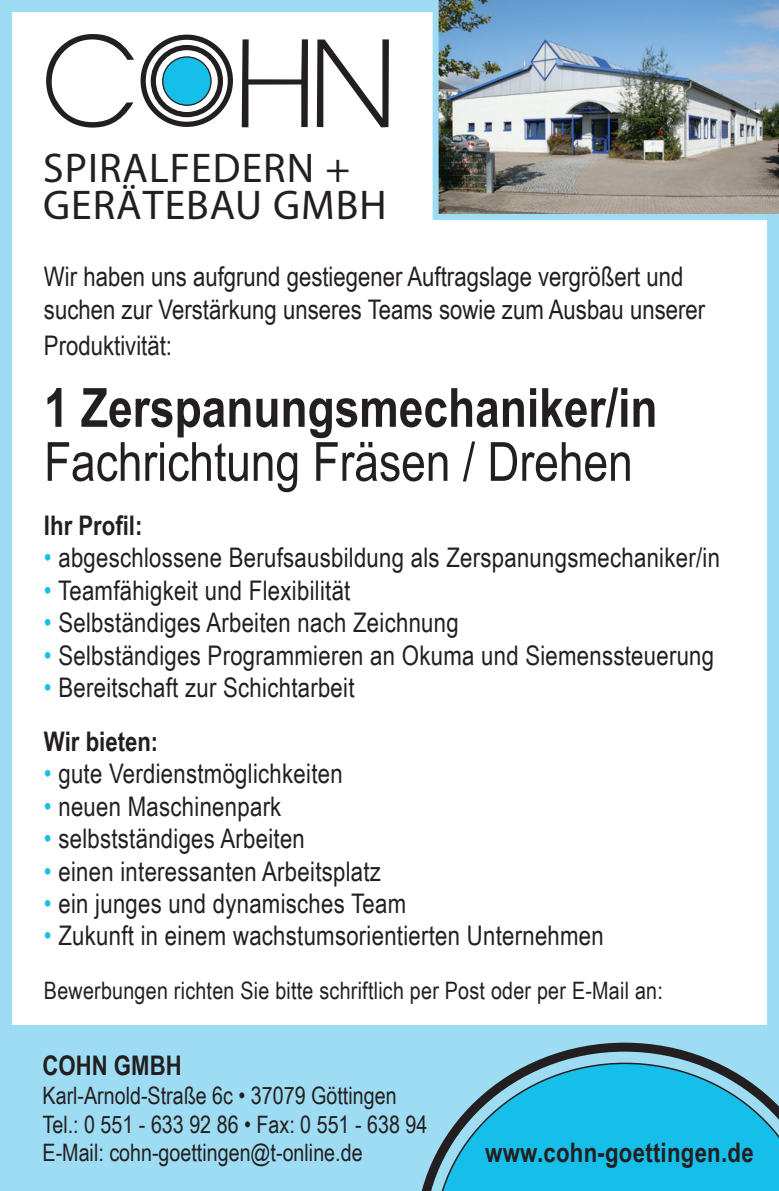
<style>
.page{position:relative;width:779px;height:1191px;background:#fff}
.page>*{position:absolute;margin:0;border:0;box-sizing:border-box;transform-origin:0 0}
.t1{font:700 54px "Arial Narrow";color:#231f20}
.t2{font:54px "Arial Narrow";color:#231f20}
.t3{font:300 41.7px/36.6px "Itc Eras";letter-spacing:.025em;color:#231f20}
.t4{font:27px/32.4px "Arial Narrow";letter-spacing:.01em;color:#231f20}
.t5{font:700 27px "Arial Narrow";letter-spacing:.01em;color:#231f20}
.t6{font:24px/28.8px "Arial Narrow";color:#231f20}
.s1{color:#15bfe9}
.s2{font-weight:700}
</style>
<div class="page">
<div style="left:0;top:0;width:778px;height:1191px;border:12px solid #9ddcf3"></div>
<svg style="left:46px;top:34px;width:187px;height:94px"></svg>
<svg style="left:241px;top:39px;width:67px;height:88px"></svg>
<svg style="left:317px;top:39px;width:71px;height:88px"></svg>
<div style="left:0;top:1025px;width:778px;height:166px;background:#9ddcf3"></div>
<img style="left:432px;top:0;width:346px;height:220px">
<svg style="left:421px;top:1042px;width:357px;height:149px"></svg>
<h2 class="t3" style="left:43px;top:152px;width:344px">SPIRALFEDERN +<br>GERÄTEBAU GMBH</h2>
<p class="t4" style="left:44px;top:260px;width:662px">Wir haben uns aufgrund gestiegener Auftragslage vergrößert und suchen zur Verstärkung unseres Teams sowie zum Ausbau unserer</p>
<p class="t4" style="left:44px;top:329px;width:129px">Produktivität:</p>
<h1 class="t1" style="left:44px;top:376px;width:614px">1 Zerspanungsmechaniker/in</h1>
<h1 class="t2" style="left:44px;top:431px;width:590px">Fachrichtung Fräsen / Drehen</h1>
<p class="t5" style="left:44px;top:509px;width:100px">Ihr Profil:</p>
<p class="t4" style="left:44px;top:541px;width:677px"><span class="s1">•</span> abgeschlossene Berufsausbildung als Zerspanungsmechaniker/in</p>
<p class="t4" style="left:44px;top:574px;width:308px"><span class="s1">•</span> Teamfähigkeit und Flexibilität</p>
<p class="t4" style="left:44px;top:606px;width:416px"><span class="s1">•</span> Selbständiges Arbeiten nach Zeichnung</p>
<p class="t4" style="left:44px;top:638px;width:671px"><span class="s1">•</span> Selbständiges Programmieren an Okuma und Siemenssteuerung</p>
<p class="t4" style="left:44px;top:660px;width:312px;line-height:54px"><span class="s1">•</span> Bereitschaft zur Schichtarbeit<br><span class="s2">Wir bieten:</span></p>
<p class="t4" style="left:44px;top:757px;width:300px"><span class="s1">•</span> gute Verdienstmöglichkeiten</p>
<p class="t4" style="left:44px;top:790px;width:239px"><span class="s1">•</span> neuen Maschinenpark</p>
<p class="t4" style="left:44px;top:822px;width:262px"><span class="s1">•</span> selbstständiges Arbeiten</p>
<p class="t4" style="left:44px;top:854px;width:338px"><span class="s1">•</span> einen interessanten Arbeitsplatz</p>
<p class="t4" style="left:44px;top:887px;width:363px"><span class="s1">•</span> ein junges und dynamisches Team</p>
<p class="t4" style="left:44px;top:919px;width:561px"><span class="s1">•</span> Zukunft in einem wachstumsorientierten Unternehmen</p>
<p class="t6" style="left:44px;top:976px;width:620px">Bewerbungen richten Sie bitte schriftlich per Post oder per E-Mail an:</p>
<p class="t5" style="left:43px;top:1049px;width:140px">COHN GMBH</p>
<p class="t6" style="left:43px;top:1080px;width:386px">Karl-Arnold-Straße 6c • 37079 Göttingen<br>Tel.: 0 551 - 633 92 86 • Fax: 0 551 - 638 94<br>E-Mail: cohn-goettingen@t-online.de</p>
<p class="t5" style="left:485px;top:1137px;width:270px">www.cohn-goettingen.de</p>
</div>
